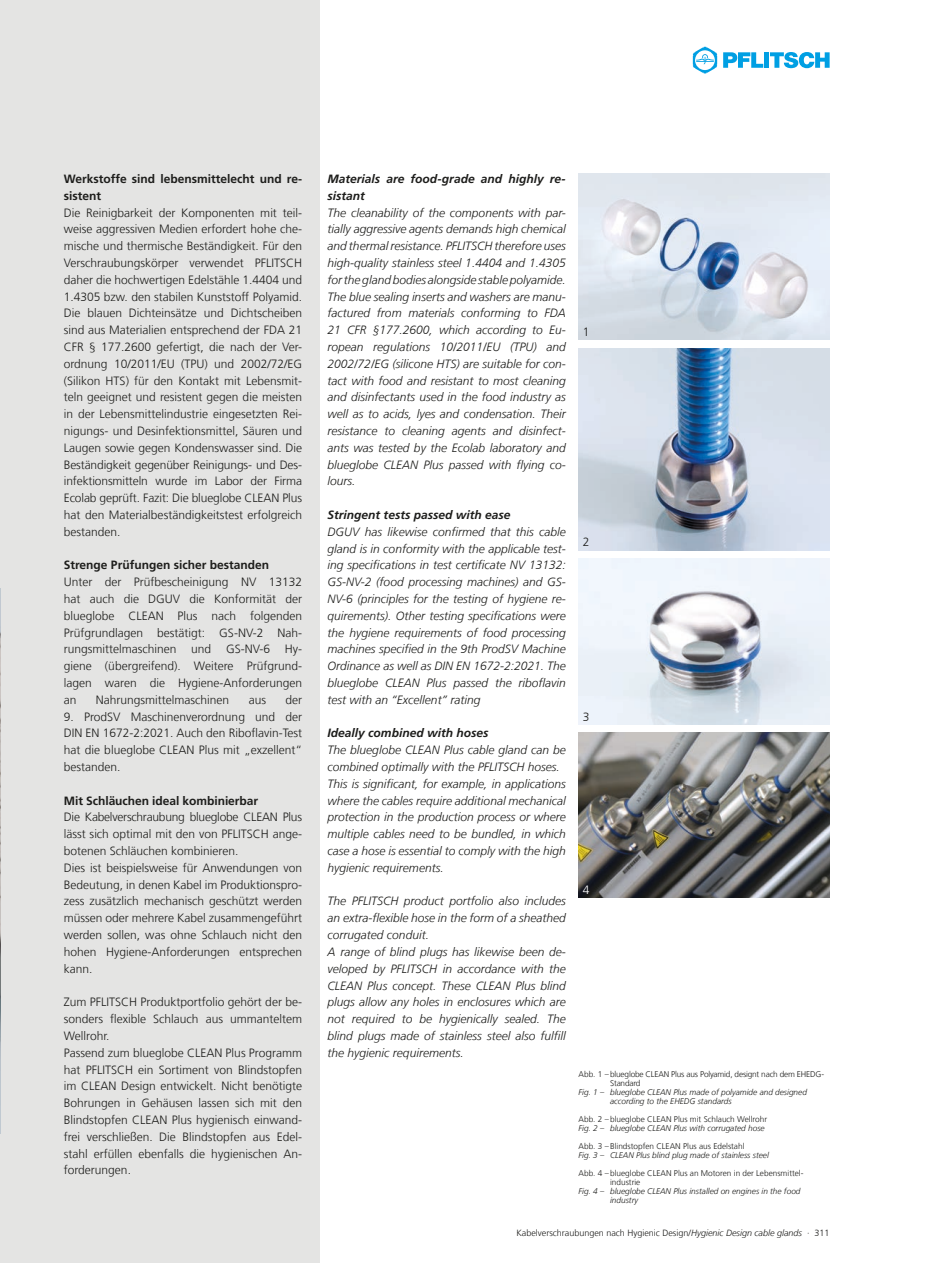
<style>
.page{position:relative;width:936px;height:1263px;background:#fff}
.page>*{position:absolute;margin:0;border:0;box-sizing:border-box;transform-origin:0 0}
.t1{font:300 12px/16.8px "Frutiger LT Com";color:#1d1d1b;text-align:justify}
.t2{font:italic 300 12px/16.8px "Frutiger LT Com";color:#1d1d1b;text-align:justify}
.t3{font:700 12px/16.8px "Frutiger LT Com";color:#1d1d1b}
.t4{font:italic 700 12px/16.8px "Frutiger LT Com";color:#1d1d1b}
.t5{font:300 12px "Frutiger LT Com";color:#fff}
.t6{font:300 9px "Frutiger LT Com";color:#1d1d1b}
.t7{font:italic 300 8.25px/9px "Frutiger LT Com";color:#1d1d1b}
.t8{font:300 8.25px/9px "Frutiger LT Com";color:#1d1d1b}
.t9{font:300 8.25px/9px "Frutiger LT Com";letter-spacing:-.02em;color:#1d1d1b}
.s1{font-style:italic}
</style>
<div class="page">
<div style="left:0;top:0;width:319px;height:1263px;background:#e4e4e3"></div>
<img style="left:0;top:589px;width:1px;height:544px">
<img style="left:578px;top:732px;width:251px;height:166px">
<img style="left:578px;top:559px;width:251px;height:166px">
<img style="left:578px;top:174px;width:251px;height:166px">
<img style="left:578px;top:348px;width:251px;height:202px">
<svg style="left:723px;top:52px;width:40px;height:16px"></svg>
<div style="left:764px;top:52px;width:5px;height:16px;background:#009fe3"></div>
<svg style="left:770px;top:52px;width:59px;height:16px"></svg>
<svg style="left:692px;top:47px;width:25px;height:26px"></svg>
<p class="t3" style="left:64px;top:170px;width:240px">Werkstoffe sind lebensmittelecht und re&shy;sistent</p>
<p class="t1" style="left:64px;top:204px;width:240px">Die Reinigbarkeit der Komponenten mit teil&shy;weise aggressiven Medien erfordert hohe che&shy;mische und thermische Beständigkeit. Für den Verschraubungskörper verwendet PFLITSCH daher die hochwertigen Edelstähle 1.4404 und 1.4305 bzw. den stabilen Kunststoff Polyamid.<br>Die blauen Dichteinsätze und Dichtscheiben sind aus Materialien entsprechend der FDA 21<br>CFR § 177.2600 gefertigt, die nach der Ver&shy;ordnung 10/2011/EU (TPU) und 2002/72/EG (Silikon HTS) für den Kontakt mit Lebensmit&shy;teln geeignet und resistent gegen die meisten in der Lebensmittelindustrie eingesetzten Rei&shy;nigungs- und Desinfektionsmittel, Säuren und Laugen sowie gegen Kondenswasser sind. Die Beständigkeit gegenüber Reinigungs- und Des&shy;infektionsmitteln wurde im Labor der Firma Ecolab geprüft. Fazit: Die blueglobe CLEAN Plus hat den Materialbeständigkeitstest erfolgreich bestanden.</p>
<p class="t3" style="left:64px;top:557px;width:207px">Strenge Prüfungen sicher bestanden</p>
<p class="t1" style="left:64px;top:574px;width:240px">Unter der Prüfbescheinigung NV 13132 hat auch die DGUV die Konformität der blueglobe CLEAN Plus nach folgenden Prüfgrundlagen bestätigt: GS-NV-2 Nah&shy;rungsmittelmaschinen und GS-NV-6 Hy&shy;giene (übergreifend). Weitere Prüfgrund&shy;lagen waren die Hygiene-Anforderungen an</p>
<p class="t1" style="left:96px;top:691px;width:135px">Nahrungsmittelmaschinen</p>
<p class="t1" style="left:249px;top:691px;width:19px">aus</p>
<p class="t1" style="left:285px;top:691px;width:18px">der</p>
<p class="t1" style="left:64px;top:708px;width:240px">9. ProdSV Maschinenverordnung und der DIN EN 1672-2:2021. Auch den Riboflavin-Test hat die blueglobe CLEAN Plus mit „exzellent“ bestanden.</p>
<p class="t3" style="left:64px;top:792px;width:196px">Mit Schläuchen ideal kombinierbar</p>
<p class="t1" style="left:64px;top:809px;width:240px;text-align:left">Die Kabelverschraubung blueglobe CLEAN Plus lässt sich optimal mit den von PFLITSCH ange&shy;botenen Schläuchen kombinieren.<br>Dies ist beispielsweise für Anwendungen von Bedeutung, in denen Kabel im Produktionspro&shy;zess zusätzlich mechanisch geschützt werden müssen oder mehrere Kabel zusammengeführt werden sollen, was ohne Schlauch nicht den hohen Hygiene-Anforderungen entsprechen kann.</p>
<p class="t1" style="left:64px;top:994px;width:240px;text-align:left">Zum PFLITSCH Produktportfolio gehört der be&shy;sonders flexible Schlauch aus ummanteltem Wellrohr.<br>Passend zum blueglobe CLEAN Plus Programm hat PFLITSCH ein Sortiment von Blindstopfen im CLEAN Design entwickelt. Nicht benötigte Bohrungen in Gehäusen lassen sich mit den Blindstopfen CLEAN Plus hygienisch einwand&shy;frei verschließen. Die Blindstopfen aus Edel&shy;stahl erfüllen ebenfalls die hygienischen An&shy;forderungen.</p>
<p class="t4" style="left:327px;top:170px;width:240px">Materials are food-grade and highly re&shy;sistant</p>
<p class="t2" style="left:327px;top:204px;width:240px">The cleanability of the components with par&shy;tially aggressive agents demands high chemical and thermal resistance. PFLITSCH therefore uses high-quality stainless steel 1.4404 and 1.4305 for the gland bodies alongside stable polyamide.<br>The blue sealing inserts and washers are manu&shy;factured from materials conforming to FDA 21 CFR §177.2600, which according to Eu&shy;ropean regulations 10/2011/EU (TPU) and 2002/72/EG (silicone HTS) are suitable for con&shy;tact with food and resistant to most cleaning and disinfectants used in the food industry as well as to acids, lyes and condensation. Their resistance to cleaning agents and disinfect&shy;ants was tested by the Ecolab laboratory and blueglobe CLEAN Plus passed with flying co&shy;lours.</p>
<p class="t4" style="left:327px;top:506px;width:184px">Stringent tests passed with ease</p>
<p class="t2" style="left:327px;top:523px;width:240px">DGUV has likewise confirmed that this cable gland is in conformity with the applicable test&shy;ing specifications in test certificate NV 13132:<br>GS-NV-2 (food processing machines) and GS-NV-6 (principles for the testing of hygiene re&shy;quirements). Other testing specifications were the hygiene requirements of food processing machines specified in the 9th ProdSV Machine Ordinance as well as DIN EN 1672-2:2021. The blueglobe CLEAN Plus passed the riboflavin test with an “Excellent” rating</p>
<p class="t4" style="left:327px;top:725px;width:162px">Ideally combined with hoses</p>
<p class="t2" style="left:327px;top:742px;width:240px;text-align:left">The blueglobe CLEAN Plus cable gland can be combined optimally with the PFLITSCH hoses.<br>This is significant, for example, in applications where the cables require additional mechanical protection in the production process or where multiple cables need to be bundled, in which case a hose is essential to comply with the high hygienic requirements.</p>
<p class="t2" style="left:327px;top:893px;width:240px;text-align:left">The PFLITSCH product portfolio also includes an extra-flexible hose in the form of a sheathed corrugated conduit.<br>A range of blind plugs has likewise been de&shy;veloped by PFLITSCH in accordance with the CLEAN Plus concept. These CLEAN Plus blind plugs allow any holes in enclosures which are not required to be hygienically sealed. The blind plugs made of stainless steel also fulfill the hygienic requirements.</p>
<p class="t1" style="left:583px;top:323px;width:8px">1</p>
<p class="t1" style="left:583px;top:534px;width:8px">2</p>
<p class="t1" style="left:583px;top:708px;width:8px">3</p>
<p class="t5" style="left:583px;top:882px;width:8px">4</p>
<p class="t9" style="left:610px;top:1070px;width:215px;text-indent:-31px">Abb. 1 – blueglobe CLEAN Plus aus Polyamid, designt nach dem EHEDG-<br>Standard</p>
<p class="t7" style="left:610px;top:1088px;width:198px;text-indent:-31px">Fig. 1 – blueglobe CLEAN Plus made of polyamide and designed according to the EHEDG standards</p>
<p class="t8" style="left:578px;top:1115px;width:190px">Abb. 2 – blueglobe CLEAN Plus mit Schlauch Wellrohr</p>
<p class="t7" style="left:578px;top:1124px;width:187px">Fig. 2 – blueglobe CLEAN Plus with corrugated hose</p>
<p class="t8" style="left:578px;top:1142px;width:167px">Abb. 3 – Blindstopfen CLEAN Plus aus Edelstahl</p>
<p class="t7" style="left:578px;top:1151px;width:192px">Fig. 3 – CLEAN Plus blind plug made of stainless steel</p>
<p class="t8" style="left:610px;top:1169px;width:195px;text-indent:-31px">Abb. 4 – blueglobe CLEAN Plus an Motoren in der Lebensmittel&shy;industrie</p>
<p class="t7" style="left:610px;top:1187px;width:192px;text-indent:-31px">Fig. 4 – blueglobe CLEAN Plus installed on engines in the food industry</p>
<p class="t6" style="left:516px;top:1227px;width:315px">Kabelverschraubungen nach Hygienic Design/<span class="s1">Hygienic Design cable glands</span> ∙ 311</p>
</div>
